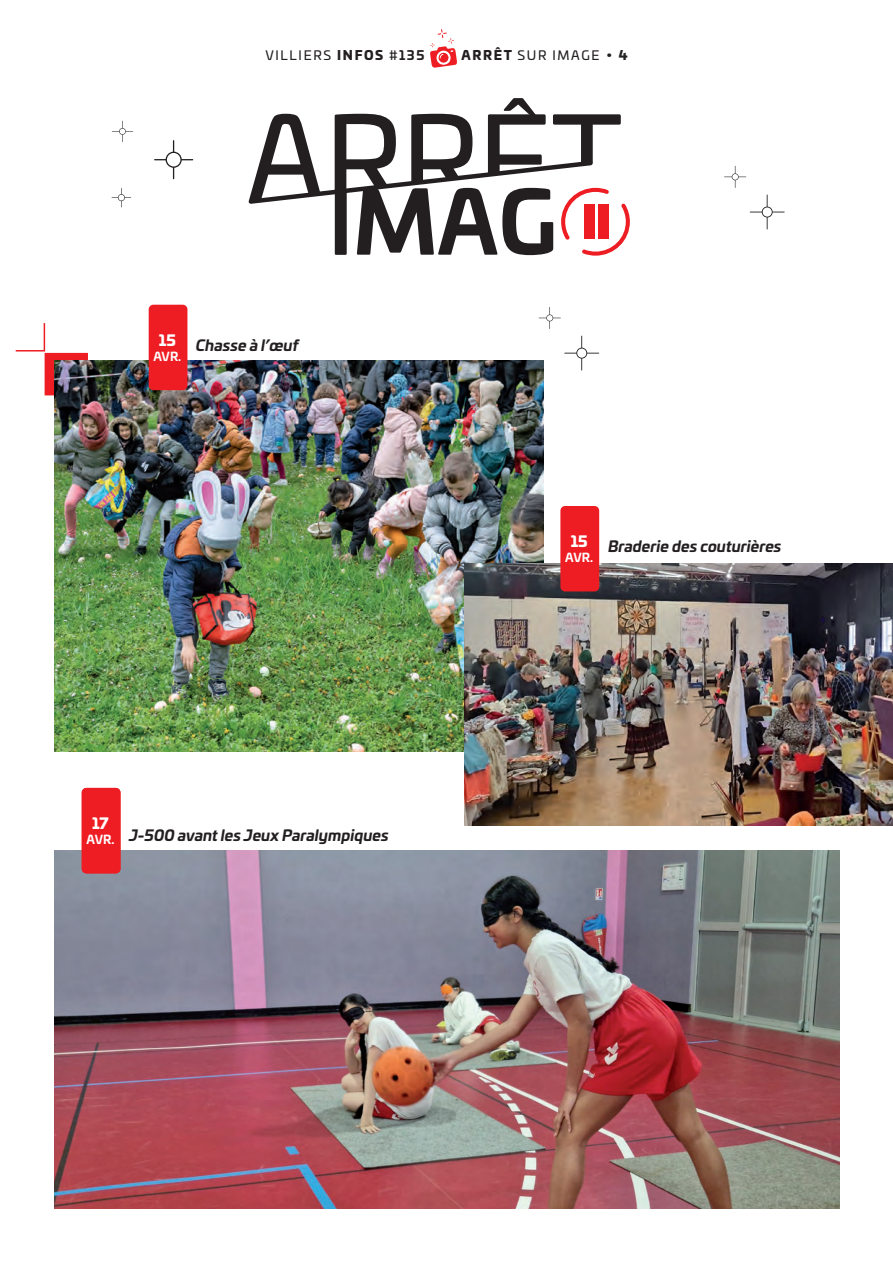
<style>
.page{position:relative;width:893px;height:1263px;background:#fff}
.page>*{position:absolute;margin:0;border:0;box-sizing:border-box;transform-origin:0 0}
.t1{font:italic 700 15px "Univia Pro";color:#231f20}
.t2{font:900 14.85px "Univia Pro";color:#fff}
.t3{font:12.75px "Univia Pro";letter-spacing:.13em;color:#231f20}
.t4{font:700 12px "Univia Pro";letter-spacing:-.02em;color:#fff}
.s1{font-weight:900}
.s2{font-weight:700}
.s3{font-weight:900;color:#262324}
</style>
<div class="page">
<svg style="left:15px;top:323px;width:73px;height:72px"></svg>
<svg style="left:112px;top:188px;width:19px;height:19px"></svg>
<svg style="left:154px;top:140px;width:39px;height:39px"></svg>
<svg style="left:112px;top:121px;width:21px;height:21px"></svg>
<svg style="left:724px;top:166px;width:22px;height:22px"></svg>
<svg style="left:750px;top:195px;width:35px;height:34px"></svg>
<svg style="left:539px;top:307px;width:22px;height:22px"></svg>
<svg style="left:564px;top:336px;width:35px;height:34px"></svg>
<img style="left:54px;top:361px;width:489px;height:391px">
<div style="left:149px;top:305px;width:38px;height:85px;background:#ee1d23;border-radius:5px"></div>
<img style="left:54px;top:850px;width:786px;height:359px">
<img style="left:465px;top:564px;width:428px;height:261px">
<svg style="left:430px;top:29px;width:27px;height:39px"></svg>
<div style="left:560px;top:506px;width:39px;height:85px;background:#ee1d23;border-radius:5px"></div>
<svg style="left:248px;top:98px;width:382px;height:158px"></svg>
<div style="left:82px;top:788px;width:38px;height:85px;background:#ee1d23;border-radius:5px"></div>
<p class="t3" style="left:265px;top:46px;width:160px">VILLIERS <span class="s1">INFOS</span> #<span class="s2">135</span></p>
<p class="t3" style="left:461px;top:46px;width:168px"><span class="s1">ARRÊT</span> SUR IMAGE • <span class="s3">4</span></p>
<p class="t2" style="left:159px;top:328px;width:19px">15</p>
<p class="t4" style="left:154px;top:346px;width:29px">AVR.</p>
<p class="t1" style="left:196px;top:333px;width:104px">Chasse à l’œuf</p>
<p class="t2" style="left:92px;top:811px;width:18px">17</p>
<p class="t4" style="left:87px;top:830px;width:29px">AVR.</p>
<p class="t1" style="left:129px;top:823px;width:261px">J-500 avant les Jeux Paralympiques</p>
<p class="t2" style="left:571px;top:530px;width:19px">15</p>
<p class="t4" style="left:565px;top:548px;width:29px">AVR.</p>
<p class="t1" style="left:608px;top:535px;width:175px">Braderie des couturières</p>
</div>
